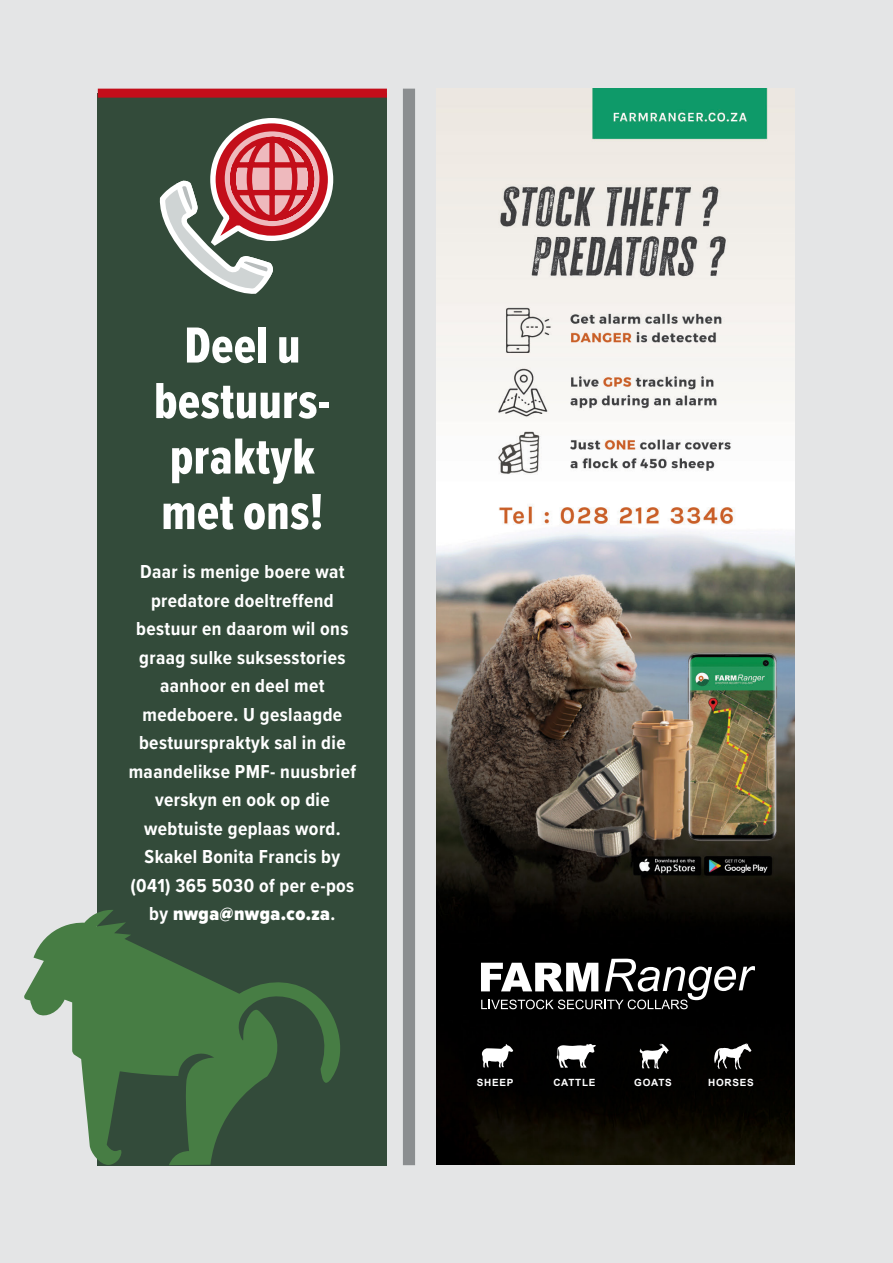
<style>
.page{position:relative;width:893px;height:1263px;background:#e4e5e6}
.page>*{position:absolute;margin:0;border:0;box-sizing:border-box;transform-origin:0 0}
.t1{font:52.5px/55.5px "Proxima Nova Ex Cn Extrabld";letter-spacing:.01em;color:#fff;text-align:center}
.t2{font:700 19.5px/28.5px "Proxima Nova Cond";letter-spacing:.02em;color:#fff;text-align:center}
.t3{font:700 9.9px "Arial";letter-spacing:.075em;color:#fff}
.s1{font-weight:900}
</style>
<div class="page">
<div style="left:98px;top:93px;width:289px;height:1072px;background:#334b3a"></div>
<div style="left:98px;top:89px;width:289px;height:9px;background:#c30e1a"></div>
<svg style="left:159px;top:118px;width:175px;height:176px"></svg>
<img style="left:437px;top:89px;width:358px;height:1075px">
<svg style="left:481px;top:959px;width:274px;height:50px;background:#515151"></svg>
<svg style="left:482px;top:1044px;width:31px;height:23px"></svg>
<svg style="left:557px;top:1044px;width:39px;height:24px"></svg>
<svg style="left:639px;top:1044px;width:30px;height:25px"></svg>
<svg style="left:714px;top:1043px;width:37px;height:27px"></svg>
<svg style="left:437px;top:89px;width:3px;height:6px"></svg>
<div style="left:403px;top:89px;width:12px;height:1076px;background:#8b8e90"></div>
<svg style="left:24px;top:910px;width:316px;height:255px"></svg>
<h1 class="t1" style="left:154px;top:317px;width:178px">Deel u bestuurs&shy;praktyk met ons!</h1>
<p class="t2" style="left:129px;top:557px;width:229px">Daar is menige boere wat predatore doeltreffend bestuur en daarom wil ons graag sulke suksesstories aanhoor en deel met medeboere. U geslaagde bestuurspraktyk sal in die maandelikse PMF- nuusbrief verskyn en ook op die webtuiste geplaas word.<br>Skakel Bonita Francis by (041) 365 5030 of per e-pos by <span class="s1">nwga@nwga.co.za</span>.</p>
<p class="t3" style="left:477px;top:1076px;width:38px">SHEEP</p>
<p class="t3" style="left:553px;top:1076px;width:44px">CATTLE</p>
<p class="t3" style="left:634px;top:1076px;width:39px">GOATS</p>
<p class="t3" style="left:708px;top:1076px;width:47px">HORSES</p>
</div>
